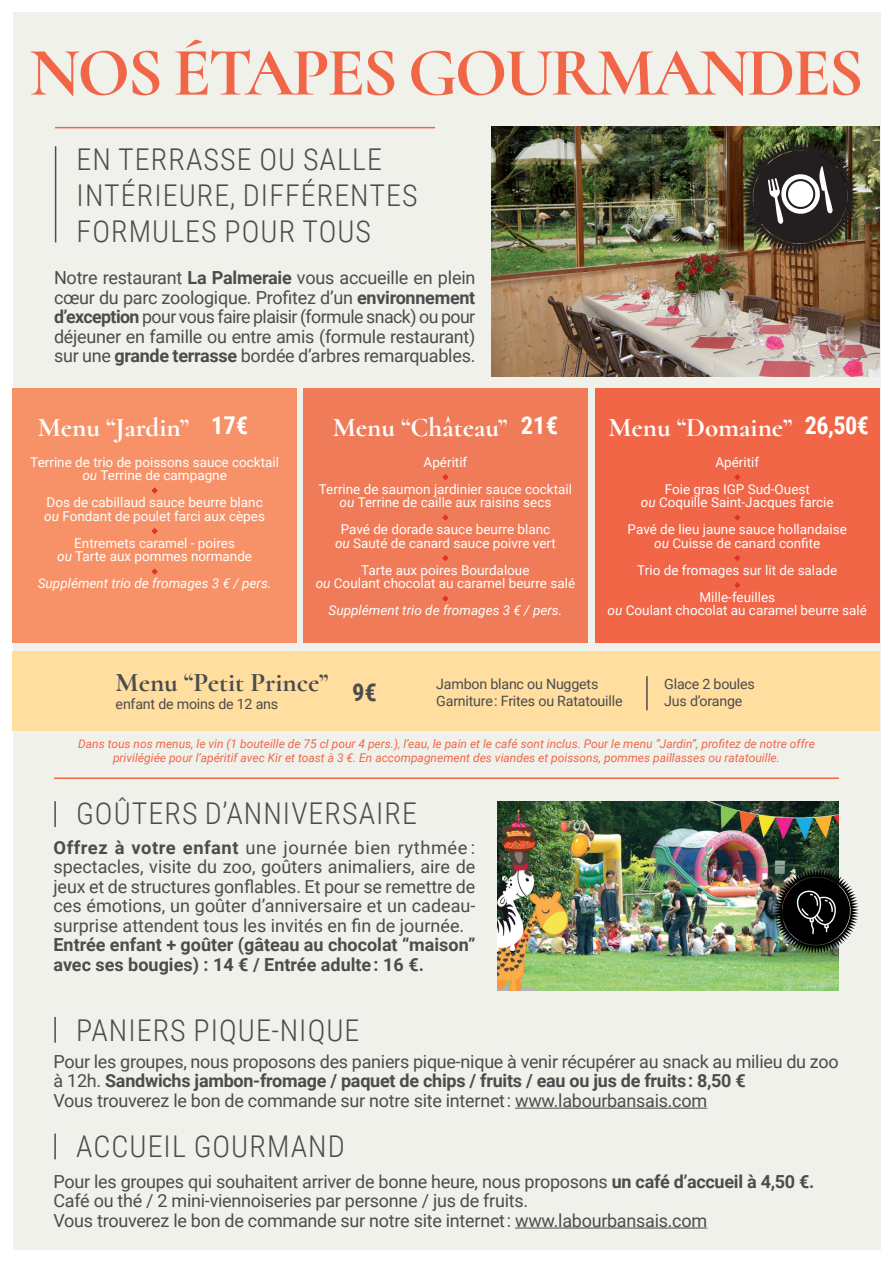
<style>
.page{position:relative;width:893px;height:1263px;background:#fff}
.page>*{position:absolute;margin:0;border:0;box-sizing:border-box;transform-origin:0 0}
.t1{font:700 69px "Cormorant";letter-spacing:-.04em;color:#f26648}
.t2{font:300 30px/36px "Roboto Condensed";letter-spacing:.035em;color:#4b4c4d}
.t3{font:700 27px "Cormorant";color:#fff}
.t4{font:700 27px "Cormorant";color:#4b4c4d}
.t5{font:700 24.45px "Roboto Condensed";color:#4b4c4d}
.t6{font:18px/19.5px "Roboto";letter-spacing:-.015em;color:#4b4c4d;text-align:justify}
.t7{font:700 18px/19.5px "Roboto";color:#4b4c4d}
.t8{font:14.25px/17.1px "Roboto";letter-spacing:-.015em;color:#4b4c4d}
.t9{font:13.5px/27px "Roboto";color:#fff;text-align:center}
.t10{font:italic 13.5px/27px "Roboto";color:#fff;text-align:center}
.t11{font:italic 12px/14.4px "Roboto";color:#f26648;text-align:center}
.s1{font-weight:700}
.s2{font-family:"Roboto Condensed";font-size:24.45px}
.s3{font-style:italic}
.s4{font-style:normal}
</style>
<div class="page">
<div style="left:13px;top:13px;width:867px;height:1237px;background:#f1f1eb"></div>
<div style="left:12px;top:388px;width:285px;height:255px;background:#f79268"></div>
<div style="left:303px;top:388px;width:285px;height:255px;background:#f07b59"></div>
<div style="left:595px;top:388px;width:285px;height:255px;background:#f26648"></div>
<svg style="left:151px;top:487px;width:7px;height:7px"></svg>
<svg style="left:151px;top:528px;width:7px;height:6px"></svg>
<svg style="left:151px;top:568px;width:7px;height:7px"></svg>
<svg style="left:442px;top:474px;width:7px;height:6px"></svg>
<svg style="left:442px;top:514px;width:7px;height:7px"></svg>
<svg style="left:442px;top:555px;width:7px;height:6px"></svg>
<svg style="left:442px;top:595px;width:7px;height:7px"></svg>
<svg style="left:734px;top:474px;width:6px;height:6px"></svg>
<svg style="left:734px;top:514px;width:6px;height:7px"></svg>
<svg style="left:734px;top:555px;width:6px;height:6px"></svg>
<svg style="left:734px;top:582px;width:6px;height:6px"></svg>
<img style="left:491px;top:126px;width:389px;height:250px">
<hr style="left:55px;top:146px;width:1px;height:96px;background:#4b4c4d">
<div style="left:12px;top:651px;width:868px;height:80px;background:#ffdea0"></div>
<hr style="left:646px;top:676px;width:2px;height:34px;background:#4b4c4d">
<img style="left:741px;top:139px;width:118px;height:116px">
<hr style="left:54px;top:777px;width:785px;height:2px;background:#f26648">
<img style="left:497px;top:801px;width:342px;height:189px">
<img style="left:774px;top:868px;width:85px;height:86px">
<hr style="left:515px;top:1108px;width:192px;height:1px;background:#4b4c4d">
<hr style="left:515px;top:1227px;width:192px;height:1px;background:#4b4c4d">
<hr style="left:54px;top:1017px;width:2px;height:26px;background:#4b4c4d">
<hr style="left:54px;top:801px;width:2px;height:26px;background:#4b4c4d">
<hr style="left:54px;top:1133px;width:2px;height:26px;background:#4b4c4d">
<hr style="left:55px;top:127px;width:380px;height:1px;background:#f26648">
<h1 class="t1" style="left:29px;top:30px;width:836px">NOS ÉTAPES GOURMANDES</h1>
<h2 class="t2" style="left:77px;top:140px;width:342px">EN TERRASSE OU SALLE<br>INTÉRIEURE, DIFFÉRENTES<br>FORMULES POUR TOUS</h2>
<p class="t6" style="left:54px;top:267px;width:423px">Notre restaurant <span class="s1">La Palmeraie</span> vous accueille en plein cœur du parc zoologique. Profitez d’un <span class="s1">environnement d’exception</span> pour vous faire plaisir (formule snack) ou pour déjeuner en famille ou entre amis (formule restaurant) sur une <span class="s1">grande terrasse</span> bordée d’arbres remarquables.</p>
<h3 class="t3" style="left:38px;top:411px;width:212px">Menu “Jardin” <span class="s2">17€</span></h3>
<h3 class="t3" style="left:333px;top:411px;width:227px">Menu “Château” <span class="s2">21€</span></h3>
<h3 class="t3" style="left:608px;top:411px;width:262px">Menu “Domaine” <span class="s2">26,50€</span></h3>
<p class="t9" style="left:30px;top:455px;width:250px;line-height:13.5px">Terrine de trio de poissons sauce cocktail <span class="s3">ou</span> Terrine de campagne</p>
<p class="t9" style="left:44px;top:495px;width:222px;line-height:13.5px;text-align:left">Dos de cabillaud sauce beurre blanc <span class="s3">ou</span> Fondant de poulet farci aux cèpes</p>
<p class="t9" style="left:57px;top:536px;width:196px;line-height:13.5px">Entremets caramel - poires<br><span class="s3">ou</span> Tarte aux pommes normande</p>
<p class="t10" style="left:38px;top:569px;width:235px">Supplément trio de fromages 3 € / pers.</p>
<p class="t9" style="left:319px;top:448px;width:255px">Apéritif<br>Terrine de saumon jardinier sauce cocktail</p>
<p class="t9" style="left:340px;top:488px;width:213px;text-align:left"><span class="s3">ou</span> Terrine de caille aux raisins secs<br>Pavé de dorade sauce beurre blanc</p>
<p class="t9" style="left:335px;top:529px;width:222px"><span class="s3">ou</span> Sauté de canard sauce poivre vert<br>Tarte aux poires Bourdaloue</p>
<p class="t10" style="left:316px;top:569px;width:261px">ou <span class="s4">Coulant chocolat au caramel beurre salé<br></span>Supplément trio de fromages 3 € / pers.</p>
<p class="t9" style="left:665px;top:448px;width:147px">Apéritif<br>Foie gras IGP Sud-Ouest</p>
<p class="t9" style="left:628px;top:488px;width:221px"><span class="s3">ou</span> Coquille Saint-Jacques farcie<br>Pavé de lieu jaune sauce hollandaise</p>
<p class="t9" style="left:637px;top:529px;width:202px"><span class="s3">ou</span> Cuisse de canard confite<br>Trio de fromages sur lit de salade<br>Mille-feuilles</p>
<p class="t9" style="left:608px;top:596px;width:261px"><span class="s3">ou</span> Coulant chocolat au caramel beurre salé</p>
<h3 class="t4" style="left:116px;top:666px;width:214px">Menu “Petit Prince”</h3>
<p class="t8" style="left:116px;top:695px;width:164px">enfant de moins de 12 ans</p>
<h3 class="t5" style="left:352px;top:675px;width:26px">9€</h3>
<p class="t8" style="left:436px;top:675px;width:188px">Jambon blanc ou Nuggets<br>Garniture : Frites ou Ratatouille</p>
<p class="t8" style="left:664px;top:675px;width:92px">Glace 2 boules<br>Jus d’orange</p>
<p class="t11" style="left:78px;top:736px;width:738px">Dans tous nos menus, le vin (1 bouteille de 75 cl pour 4 pers.), l’eau, le pain et le café sont inclus. Pour le menu “Jardin”, profitez de notre offre privilégiée pour l’apéritif avec Kir et toast à 3 €. En accompagnement des viandes et poissons, pommes paillasses ou ratatouille.</p>
<h2 class="t2" style="left:76px;top:794px;width:342px">GOÛTERS D’ANNIVERSAIRE</h2>
<p class="t6" style="left:53px;top:837px;width:423px"><span class="s1">Offrez à votre enfant</span> une journée bien rythmée : spectacles, visite du zoo, goûters animaliers, aire de jeux et de structures gonflables. Et pour se remettre de ces émotions, un goûter d’anniversaire et un cadeau&shy;surprise attendent tous les invités en fin de journée.</p>
<p class="t7" style="left:53px;top:934px;width:423px">Entrée enfant + goûter (gâteau au chocolat “maison” avec ses bougies) : 14 € / Entrée adulte : 16 €.</p>
<h2 class="t2" style="left:76px;top:1011px;width:285px">PANIERS PIQUE-NIQUE</h2>
<p class="t6" style="left:53px;top:1051px;width:787px;text-align:left">Pour les groupes, nous proposons des paniers pique-nique à venir récupérer au snack au milieu du zoo à 12h. <span class="s1">Sandwichs jambon-fromage / paquet de chips / fruits / eau ou jus de fruits : 8,50 €<br></span>Vous trouverez le bon de commande sur notre site internet : www.labourbansais.com</p>
<h2 class="t2" style="left:76px;top:1127px;width:270px">ACCUEIL GOURMAND</h2>
<p class="t6" style="left:53px;top:1171px;width:762px;text-align:left">Pour les groupes qui souhaitent arriver de bonne heure, nous proposons <span class="s1">un café d’accueil à 4,50 €.<br></span>Café ou thé / 2 mini-viennoiseries par personne / jus de fruits.<br>Vous trouverez le bon de commande sur notre site internet : www.labourbansais.com</p>
</div>
